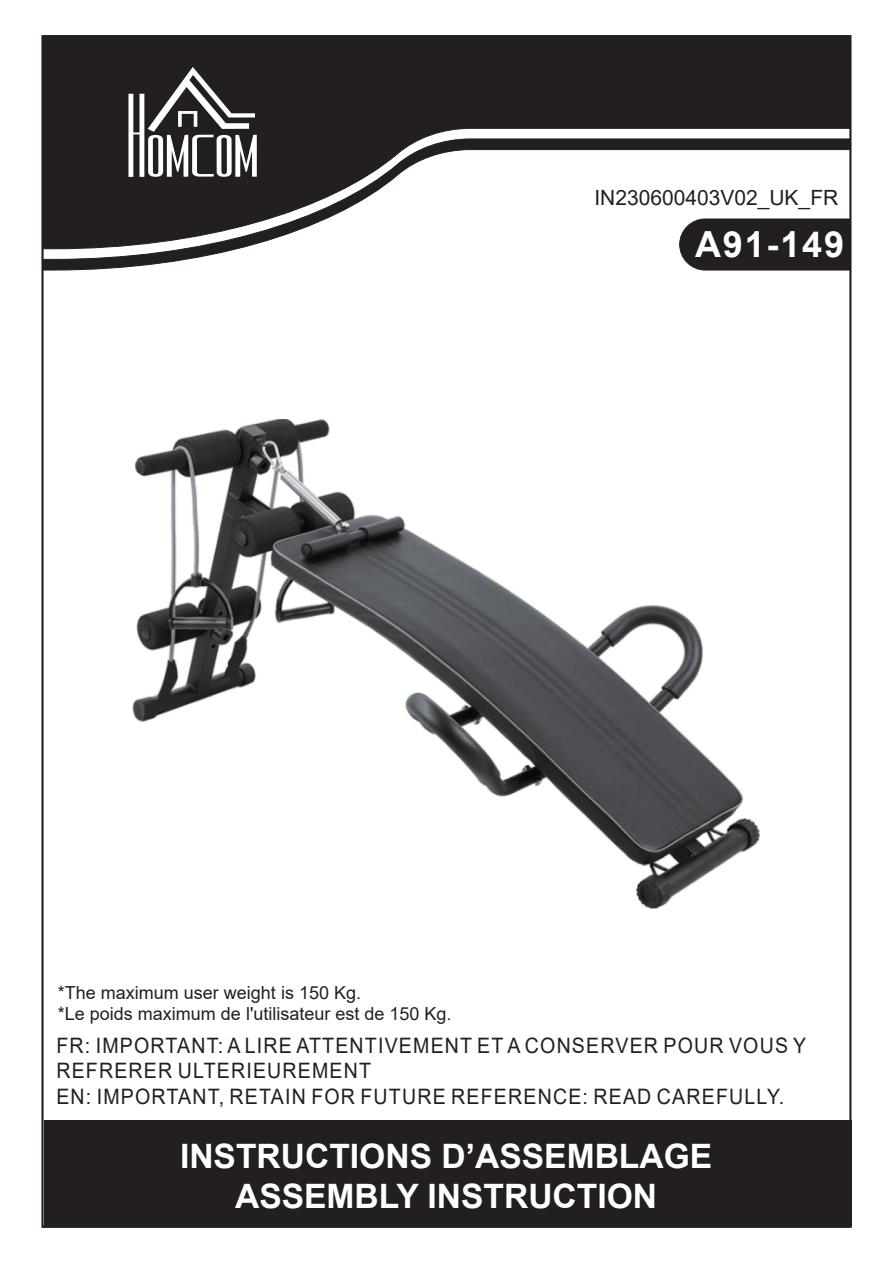
<style>
.page{position:relative;width:893px;height:1263px;background:#fff}
.page>*{position:absolute;margin:0;border:0;box-sizing:border-box;transform-origin:0 0}
.t1{font:700 36px "Arial";letter-spacing:.05em;color:#fff}
.t2{font:700 33.6px/40.3px "Arial";color:#fff;text-align:center}
.t3{font:21.3px/25.5px "Arial";letter-spacing:.06em;color:#231f20;scale:.92 1}
.t4{font:21px "Arial";color:#231f20}
.t5{font:18px/21.6px "Arial";color:#231f20}
</style>
<div class="page">
<div style="left:42px;top:35px;width:809px;height:103px;background:#231f20"></div>
<svg style="left:42px;top:138px;width:809px;height:133px"></svg>
<svg style="left:128px;top:67px;width:129px;height:110px"></svg>
<img style="left:133px;top:419px;width:627px;height:489px">
<div style="left:44px;top:1120px;width:808px;height:107px;background:#231f20"></div>
<p class="t4" style="left:594px;top:183px;width:245px">IN230600403V02_UK_FR</p>
<h1 class="t1" style="left:695px;top:219px;width:150px">A91-149</h1>
<p class="t5" style="left:58px;top:981px;width:395px">*The maximum user weight is 150 Kg.<br>*Le poids maximum de l'utilisateur est de 150 Kg.</p>
<p class="t3" style="left:56px;top:1032px;width:816px">FR: IMPORTANT: A LIRE ATTENTIVEMENT ET A CONSERVER POUR VOUS Y<br>REFRERER ULTERIEUREMENT<br>EN: IMPORTANT, RETAIN FOR FUTURE REFERENCE: READ CAREFULLY.</p>
<h2 class="t2" style="left:180px;top:1136px;width:534px">INSTRUCTIONS D’ASSEMBLAGE<br>ASSEMBLY INSTRUCTION</h2>
</div>
